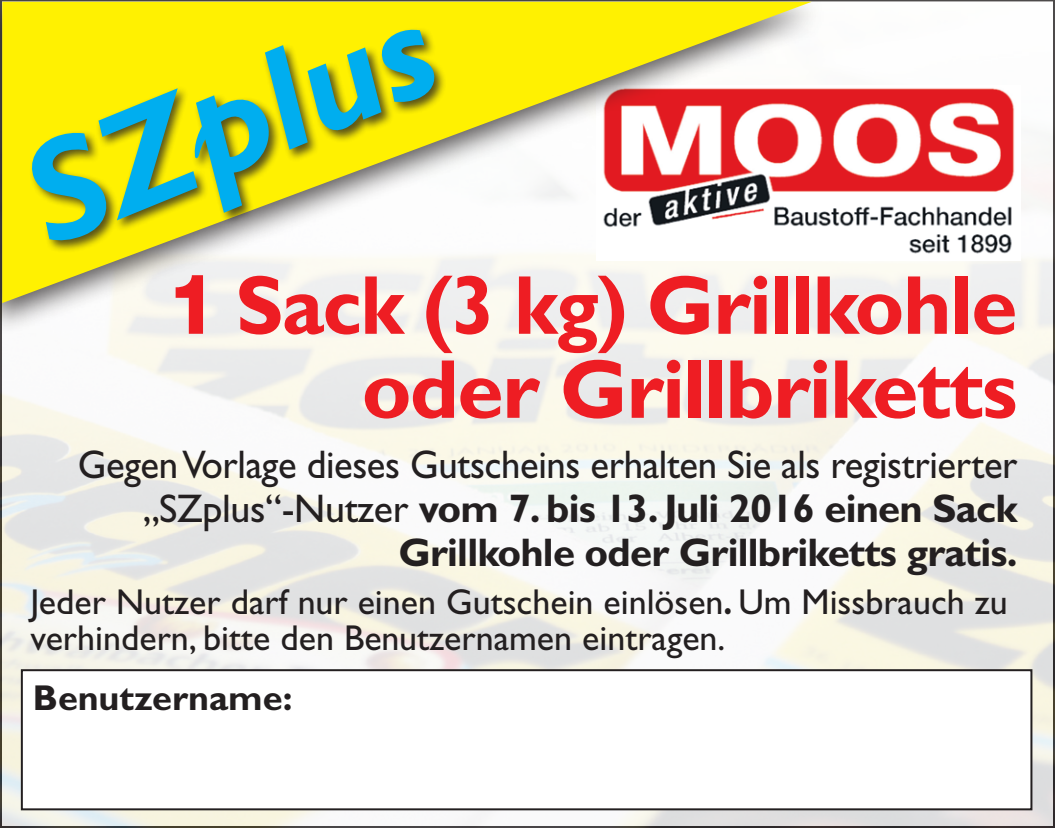
<style>
.page{position:relative;width:1055px;height:828px;background:#fff}
.page>*{position:absolute;margin:0;border:0;box-sizing:border-box;transform-origin:0 0}
.t1{font:italic 700 145.6px "Gill Sans";color:#00aeef}
.t2{font:700 84px "Gill Sans";letter-spacing:-.02em;color:#ee1d23;scale:.94 1}
.t3{font:700 84px "Gill Sans";letter-spacing:-.02em;color:#ee1d23}
.t4{font:40px/44px "Gill Sans";letter-spacing:-.01em;color:#231f20;text-align:right}
.t5{font:36px/36px "Gill Sans";color:#231f20}
.t6{font:700 36px "Gill Sans";color:#231f20}
.s1{font-family:"Helvetica Neue";font-weight:800}
.s2{font-weight:700}
</style>
<div class="page">
<img style="left:0;top:0;width:1054px;height:827px">
<div style="left:22px;top:670px;width:1009px;height:139px;background:#fff"></div>
<div style="left:21px;top:669px;width:1011px;height:141px;border:2px solid #231f20"></div>
<img style="left:826px;top:85px;width:194px;height:175px">
<div style="left:0;top:0;width:826px;height:336px;background:#231f20;opacity:.75"></div>
<svg style="left:2px;top:2px;width:809px;height:301px"></svg>
<div style="left:29px;top:27px;width:418px;height:226px;background:#231f20;opacity:.75"></div>
<p class="t1" style="left:1px;top:123px;width:427px;rotate:-22deg">SZplus</p>
<p class="t2" style="left:167px;top:256px;width:906px"><span class="s1">1</span> Sack (3 kg) Grillkohle</p>
<p class="t3" style="left:362px;top:340px;width:657px">oder Grillbriketts</p>
<p class="t4" style="left:78px;top:442px;width:941px">Gegen Vorlage dieses Gutscheins erhalten Sie als registrierter „SZplus“-Nutzer <span class="s2">vom 7. bis 13. Juli 2016 einen Sack<br>Grillkohle oder Grillbriketts gratis.</span></p>
<p class="t5" style="left:31px;top:584px;width:978px">Jeder Nutzer darf nur einen Gutschein einlösen<span class="s2">.</span> Um Missbrauch zu verhindern, bitte den Benutzernamen eintragen.</p>
<p class="t6" style="left:33px;top:677px;width:261px">Benutzername:</p>
</div>
